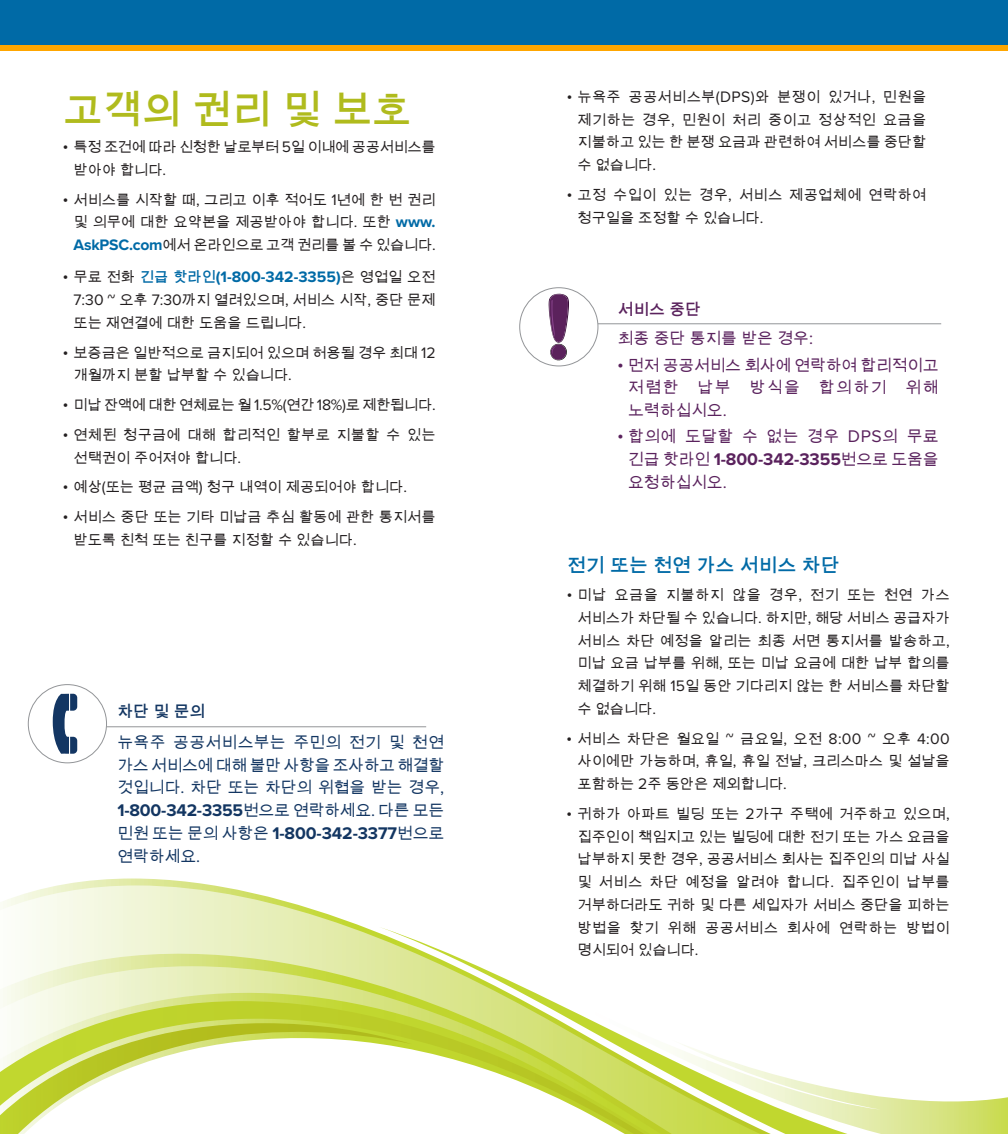
<style>
.page{position:relative;width:1008px;height:1134px;background:#fff}
.page>*{position:absolute;margin:0;border:0;box-sizing:border-box;transform-origin:0 0}
.P2_title{font:700 39.38px "Arial Unicode MS";color:#b0bb1d}
.another_sub{font:700 18.9px "Arial Unicode MS";color:#006aa6}
.blue_body{font:700 17.5px/22.8px "Proxima Nova";letter-spacing:-.01em;color:#133662}
.t1{font:700 17.5px "Proxima Nova";letter-spacing:-.005em;color:#5a225d}
.blue_body-2{font:15.75px/22.8px "Arial Unicode MS";color:#133662;text-align:justify}
.Purple_body{font:15.75px/22.8px "Arial Unicode MS";color:#5a225d;text-align:justify}
.t2{font:700 15.75px "Proxima Nova";color:#006aa6}
.Purple_body-2{font:15.75px "Arial Unicode MS";letter-spacing:.03em;color:#5a225d}
.blue_sub{font:700 15.75px "Arial Unicode MS";color:#133662}
.Purple_sub{font:700 15.75px "Arial Unicode MS";color:#5a225d}
.t3{font:14.17px/22.8px "Arial Unicode MS";color:#231f20;text-align:justify}
.t4{font:14.17px/22.8px "Arial Unicode MS";letter-spacing:-.02em;color:#231f20}
.t5{font:14.17px/22.8px "Arial Unicode MS";letter-spacing:.025em;color:#231f20}
.t6{font:14.17px/22.8px "Arial Unicode MS";letter-spacing:.02em;color:#231f20}
.s1{font-family:"Proxima Nova";font-size:15.75px}
.s2{font-family:"Proxima Nova";font-weight:700;font-size:15.75px;color:#006aa6}
.s3{font-family:"Arial Unicode MS";font-weight:400;font-size:14.17px;color:#231f20}
.s4{font-family:"Arial Unicode MS";font-size:14.17px}
.s5{font-family:"Proxima Nova";font-size:17.5px}
.s6{font-family:"Arial Unicode MS";font-weight:400;font-size:15.75px}
.s7{font-weight:400}
</style>
<div class="page">
<svg style="left:0;top:885px;width:378px;height:249px"></svg>
<svg style="left:378px;top:927px;width:196px;height:179px"></svg>
<svg style="left:574px;top:1012px;width:434px;height:122px"></svg>
<svg style="left:980px;top:1103px;width:10px;height:31px"></svg>
<div style="left:0;top:0;width:1008px;height:49px;background:#006aa6"></div>
<div style="left:0;top:45px;width:1008px;height:6px;background:#ffa600"></div>
<hr style="left:598px;top:323px;width:343px;height:1px;background:#939598">
<svg style="left:549px;top:294px;width:20px;height:66px"></svg>
<div style="left:519px;top:287px;width:79px;height:79px;border:1px solid #939598;border-radius:50%"></div>
<svg style="left:53px;top:694px;width:24px;height:60px"></svg>
<hr style="left:106px;top:726px;width:320px;height:1px;background:#939598">
<div style="left:28px;top:684px;width:79px;height:79px;border:1px solid #939598;border-radius:50%"></div>
<p class="P2_title" style="left:63px;top:81px;width:350px">고객의 권리 및 보호</p>
<p class="t4" style="left:74px;top:135px;width:364px;text-indent:-10px">• 특정 조건에 따라 신청한 날로부터 <span class="s1">5</span>일 이내에 공공서비스를 받아야 합니다<span class="s1">.</span></p>
<p class="t3" style="left:74px;top:188px;width:364px;text-indent:-10px">• 서비스를 시작할 때<span class="s1">,</span> 그리고 이후 적어도 <span class="s1">1</span>년에 한 번 권리 및 의무에 대한 요약본을 제공받아야 합니다<span class="s1">.</span> 또한 <span class="s2">www.<br>AskPSC.com</span>에서 온라인으로 고객 권리를 볼 수 있습니다<span class="s1">.</span></p>
<p class="t2" style="left:63px;top:265px;width:374px"><span class="s3">• 무료 전화</span> <span class="s4">긴급 핫라인</span>(1-800-342-3355)<span class="s3">은 영업일 오전</span></p>
<p class="t3" style="left:74px;top:288px;width:364px"><span class="s1">7:30 ~</span> 오후 <span class="s1">7:30</span>까지 열려있으며<span class="s1">,</span> 서비스 시작<span class="s1">,</span> 중단 문제 또는 재연결에 대한 도움을 드립니다<span class="s1">.</span></p>
<p class="t3" style="left:74px;top:341px;width:364px;text-indent:-10px">• 보증금은 일반적으로 금지되어 있으며 허용될 경우 최대 <span class="s1">12 </span>개월까지 분할 납부할 수 있습니다<span class="s1">.</span></p>
<p class="t4" style="left:63px;top:393px;width:374px">• 미납 잔액에 대한 연체료는 월 <span class="s1">1.5%(</span>연간 <span class="s1">18%)</span>로 제한됩니다<span class="s1">.</span></p>
<p class="t6" style="left:74px;top:423px;width:364px;text-indent:-10px">• 연체된 청구금에 대해 합리적인 할부로 지불할 수 있는 선택권이 주어져야 합니다<span class="s1">.</span></p>
<p class="t3" style="left:63px;top:476px;width:345px">• 예상<span class="s1">(</span>또는 평균 금액<span class="s1">)</span> 청구 내역이 제공되어야 합니다<span class="s1">.</span></p>
<p class="t3" style="left:74px;top:505px;width:364px;text-indent:-10px">• 서비스 중단 또는 기타 미납금 추심 활동에 관한 통지서를 받도록 친척 또는 친구를 지정할 수 있습니다<span class="s1">.</span></p>
<p class="blue_sub" style="left:117px;top:700px;width:89px">차단 및 문의</p>
<p class="blue_body-2" style="left:117px;top:731px;width:328px">뉴욕주 공공서비스부는 주민의 전기 및 천연 가스 서비스에 대해 불만 사항을 조사하고 해결할 것입니다<span class="s5">.</span> 차단 또는 차단의 위협을 받는 경우<span class="s5">,</span></p>
<p class="blue_body" style="left:117px;top:799px;width:328px">1-800-342-3355<span class="s6">번으로 연락하세요</span><span class="s7">.</span> <span class="s6">다른 모든 민원 또는 문의 사항은</span> 1-800-342-3377<span class="s6">번으로</span></p>
<p class="blue_body-2" style="left:117px;top:844px;width:84px">연락하세요<span class="s5">.</span></p>
<p class="t3" style="left:578px;top:85px;width:350px;text-indent:-10px">• 뉴욕주 공공서비스부<span class="s1">(DPS)</span>와 분쟁이 있거나<span class="s1">,</span> 민원을 제기하는 경우<span class="s1">,</span> 민원이 처리 중이고 정상적인 요금을 지불하고 있는 한 분쟁 요금과 관련하여 서비스를 중단할 수 없습니다<span class="s1">.</span></p>
<p class="t5" style="left:578px;top:183px;width:350px;text-indent:-10px">• 고정 수입이 있는 경우<span class="s1">,</span> 서비스 제공업체에 연락하여 청구일을 조정할 수 있습니다<span class="s1">.</span></p>
<p class="Purple_sub" style="left:618px;top:298px;width:85px">서비스 중단</p>
<p class="Purple_body" style="left:618px;top:327px;width:197px">최종 중단 통지를 받은 경우<span class="s5">:</span></p>
<p class="Purple_body" style="left:628px;top:353px;width:312px;text-indent:-10px">• 먼저 공공서비스 회사에 연락하여 합리적이고 저렴한 납부 방식을 합의하기 위해 노력하십시오<span class="s5">.</span></p>
<p class="Purple_body-2" style="left:618px;top:425px;width:322px">• 합의에 도달할 수 없는 경우 <span class="s5">DPS</span>의 무료</p>
<p class="t1" style="left:628px;top:446px;width:312px"><span class="s6">긴급 핫라인</span> 1-800-342-3355<span class="s6">번으로 도움을</span></p>
<p class="Purple_body" style="left:628px;top:471px;width:100px">요청하십시오<span class="s5">.</span></p>
<p class="another_sub" style="left:567px;top:551px;width:274px">전기 또는 천연 가스 서비스 차단</p>
<p class="t3" style="left:577px;top:583px;width:374px;text-indent:-10px">• 미납 요금을 지불하지 않을 경우<span class="s1">,</span> 전기 또는 천연 가스 서비스가 차단될 수 있습니다<span class="s1">.</span> 하지만<span class="s1">,</span> 해당 서비스 공급자가 서비스 차단 예정을 알리는 최종 서면 통지서를 발송하고<span class="s1">, </span>미납 요금 납부를 위해<span class="s1">,</span> 또는 미납 요금에 대한 납부 합의를 체결하기 위해 <span class="s1">15</span>일 동안 기다리지 않는 한 서비스를 차단할 수 없습니다<span class="s1">.</span></p>
<p class="t3" style="left:577px;top:727px;width:374px;text-indent:-10px">• 서비스 차단은 월요일 <span class="s1">~</span> 금요일<span class="s1">,</span> 오전 <span class="s1">8:00 ~</span> 오후 <span class="s1">4:00 </span>사이에만 가능하며<span class="s1">,</span> 휴일<span class="s1">,</span> 휴일 전날<span class="s1">,</span> 크리스마스 및 설날을 포함하는 <span class="s1">2</span>주 동안은 제외합니다<span class="s1">.</span></p>
<p class="t3" style="left:577px;top:802px;width:374px;text-indent:-10px">• 귀하가 아파트 빌딩 또는 <span class="s1">2</span>가구 주택에 거주하고 있으며<span class="s1">, </span>집주인이 책임지고 있는 빌딩에 대한 전기 또는 가스 요금을 납부하지 못한 경우<span class="s1">,</span> 공공서비스 회사는 집주인의 미납 사실 및 서비스 차단 예정을 알려야 합니다<span class="s1">.</span> 집주인이 납부를 거부하더라도 귀하 및 다른 세입자가 서비스 중단을 피하는 방법을 찾기 위해 공공서비스 회사에 연락하는 방법이 명시되어 있습니다<span class="s1">.</span></p>
</div>
